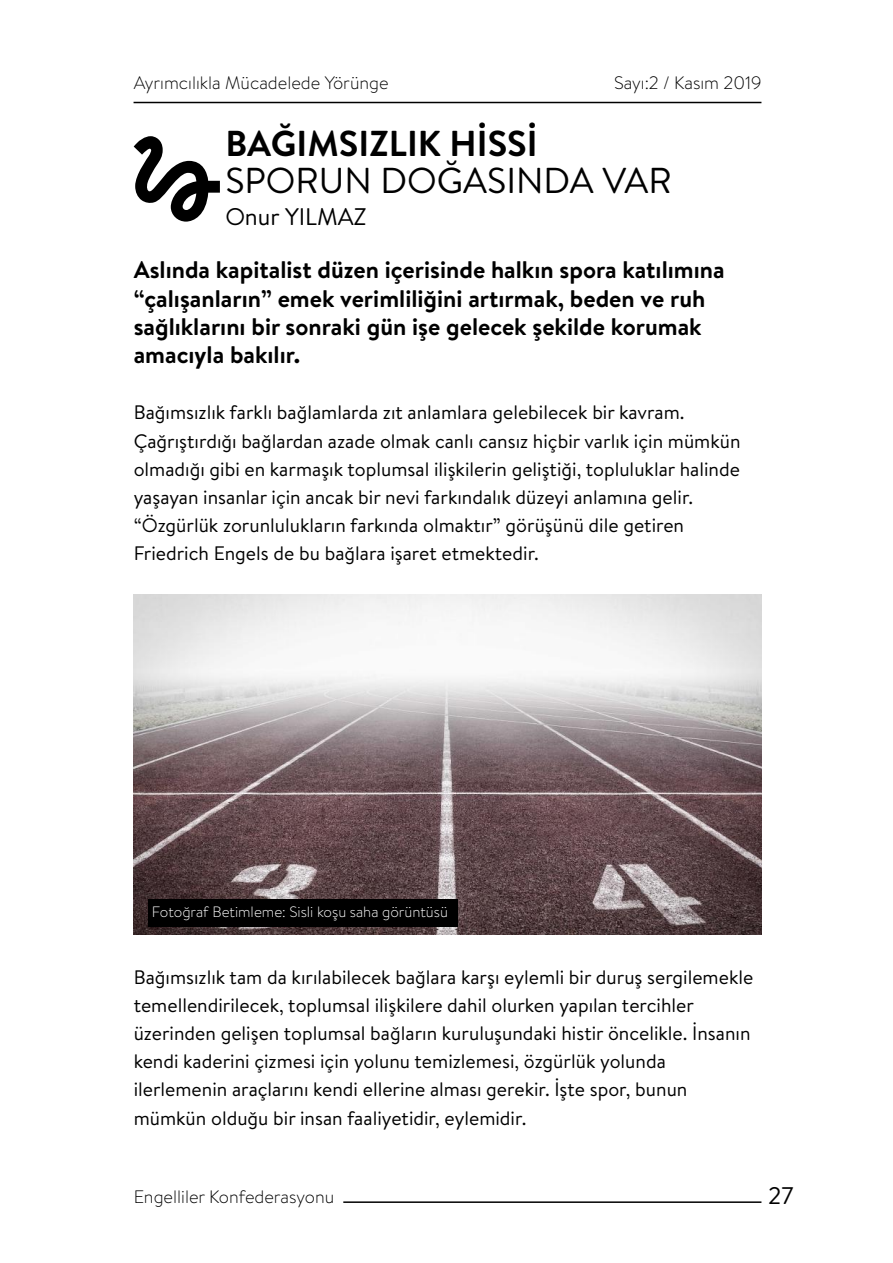
<style>
.page{position:relative;width:893px;height:1263px;background:#fff}
.page>*{position:absolute;margin:0;border:0;box-sizing:border-box;transform-origin:0 0}
.t1{font:36px "Brandon Text";color:#000}
.t2{font:700 36px "Brandon Text";color:#000}
.t3{font:700 24px/28.2px "Brandon Text";color:#000}
.t4{font:24px "Brandon Text";color:#000}
.t5{font:19.5px/28.2px "Brandon Text";color:#000}
.t6{font:300 18px "Brandon Text";color:#000}
.t7{font:300 15px "Brandon Text";color:#fff}
</style>
<div class="page">
<svg style="left:134px;top:136px;width:86px;height:86px"></svg>
<img style="left:134px;top:594px;width:628px;height:340px">
<hr style="left:134px;top:102px;width:627px;height:1px;background:#000">
<hr style="left:343px;top:1201px;width:418px;height:2px;background:#000">
<div style="left:148px;top:899px;width:309px;height:27px;background:#000"></div>
<p class="t6" style="left:134px;top:70px;width:256px">Ayrımcılıkla Mücadelede Yörünge</p>
<p class="t6" style="left:614px;top:70px;width:149px">Sayı:2 / Kasım 2019</p>
<h1 class="t2" style="left:225px;top:119px;width:314px">BAĞIMSIZLIK HİSSİ</h1>
<h1 class="t1" style="left:225px;top:156px;width:448px">SPORUN DOĞASINDA VAR</h1>
<p class="t4" style="left:225px;top:200px;width:143px">Onur YILMAZ</p>
<p class="t3" style="left:134px;top:255px;width:592px">Aslında kapitalist düzen içerisinde halkın spora katılımına “çalışanların” emek verimliliğini artırmak, beden ve ruh sağlıklarını bir sonraki gün işe gelecek şekilde korumak amacıyla bakılır.</p>
<p class="t5" style="left:134px;top:398px;width:608px">Bağımsızlık farklı bağlamlarda zıt anlamlara gelebilecek bir kavram.<br>Çağrıştırdığı bağlardan azade olmak canlı cansız hiçbir varlık için mümkün olmadığı gibi en karmaşık toplumsal ilişkilerin geliştiği, topluluklar halinde yaşayan insanlar için ancak bir nevi farkındalık düzeyi anlamına gelir. “Özgürlük zorunlulukların farkında olmaktır” görüşünü dile getiren Friedrich Engels de bu bağlara işaret etmektedir.</p>
<p class="t7" style="left:152px;top:902px;width:298px">Fotoğraf Betimleme: Sisli koşu saha görüntüsü</p>
<p class="t5" style="left:134px;top:962px;width:621px">Bağımsızlık tam da kırılabilecek bağlara karşı eylemli bir duruş sergilemekle temellendirilecek, toplumsal ilişkilere dahil olurken yapılan tercihler üzerinden gelişen toplumsal bağların kuruluşundaki histir öncelikle. İnsanın kendi kaderini çizmesi için yolunu temizlemesi, özgürlük yolunda ilerlemenin araçlarını kendi ellerine alması gerekir. İşte spor, bunun mümkün olduğu bir insan faaliyetidir, eylemidir.</p>
<p class="t6" style="left:134px;top:1185px;width:202px">Engelliler Konfederasyonu</p>
<p class="t4" style="left:768px;top:1179px;width:27px">27</p>
</div>
